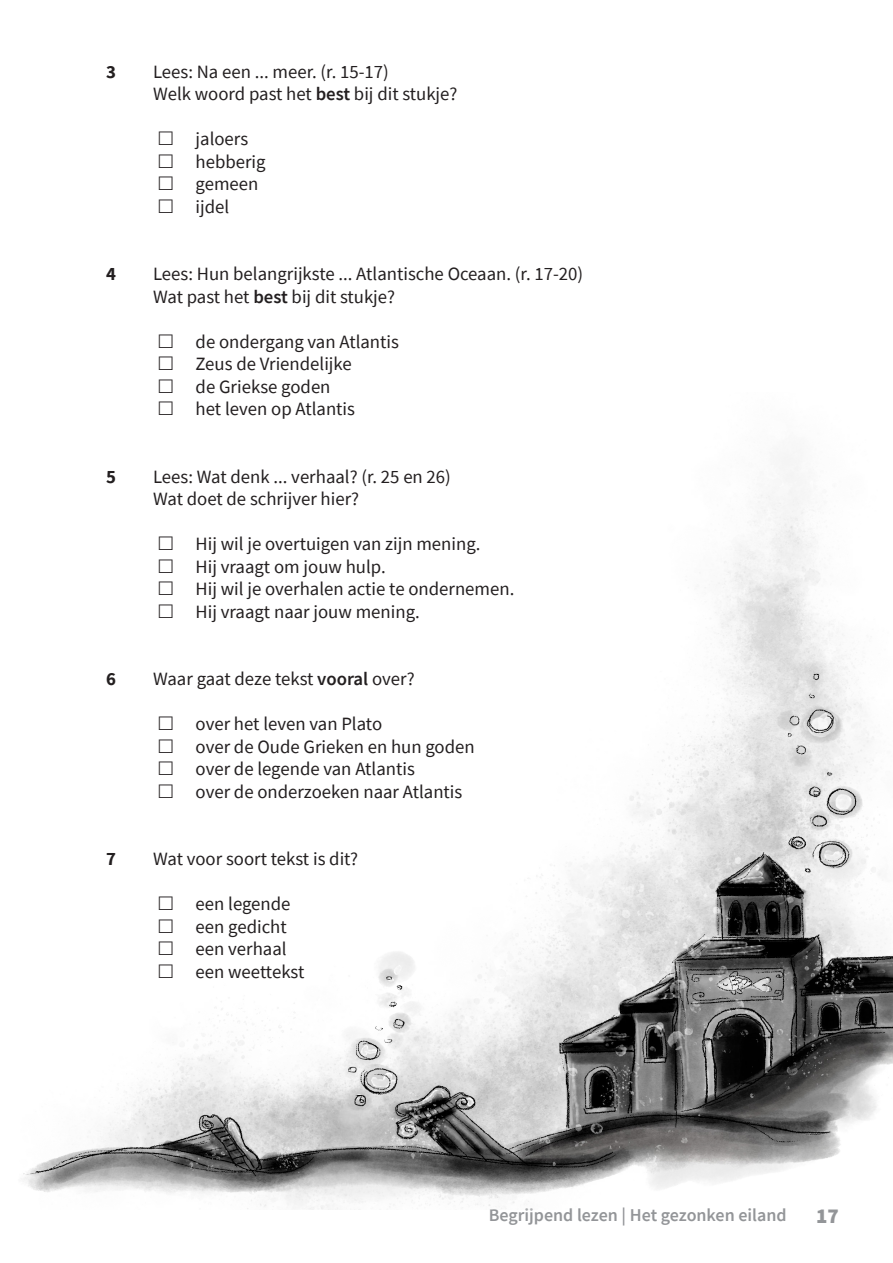
<style>
.page{position:relative;width:893px;height:1263px;background:#fff}
.page>*{position:absolute;margin:0;border:0;box-sizing:border-box;transform-origin:0 0}
.t1{font:900 21px "Source Sans Pro";color:#939598}
.tekst_met_afstand{font:18.75px "Source Sans Pro";color:#231f20}
.Vraagnummers{font:700 18.75px "Source Sans Pro";color:#231f20}
.Voettekst{font:600 18px "Source Sans Pro";color:#939598}
.s1{font-weight:600}
</style>
<div class="page">
<img style="left:23px;top:456px;width:870px;height:753px">
<svg style="left:159px;top:537px;width:13px;height:13px"></svg>
<svg style="left:159px;top:559px;width:13px;height:14px"></svg>
<svg style="left:159px;top:582px;width:13px;height:13px"></svg>
<svg style="left:159px;top:604px;width:13px;height:14px"></svg>
<svg style="left:159px;top:717px;width:13px;height:13px"></svg>
<svg style="left:159px;top:739px;width:13px;height:14px"></svg>
<svg style="left:159px;top:762px;width:13px;height:13px"></svg>
<svg style="left:159px;top:784px;width:13px;height:14px"></svg>
<svg style="left:159px;top:897px;width:13px;height:13px"></svg>
<svg style="left:159px;top:919px;width:13px;height:14px"></svg>
<svg style="left:159px;top:942px;width:13px;height:13px"></svg>
<svg style="left:159px;top:964px;width:13px;height:14px"></svg>
<p class="Vraagnummers" style="left:106px;top:59px;width:11px">3</p>
<p class="tekst_met_afstand" style="left:153px;top:60px;width:237px">Lees: Na een ... meer. (r. 15-17)</p>
<p class="tekst_met_afstand" style="left:153px;top:82px;width:306px">Welk woord past het <span class="s1">best</span> bij dit stukje?</p>
<p class="tekst_met_afstand" style="left:196px;top:127px;width:54px">jaloers</p>
<p class="tekst_met_afstand" style="left:196px;top:150px;width:72px">hebberig</p>
<p class="tekst_met_afstand" style="left:196px;top:172px;width:64px">gemeen</p>
<p class="tekst_met_afstand" style="left:196px;top:195px;width:35px">ijdel</p>
<p class="Vraagnummers" style="left:106px;top:261px;width:11px">4</p>
<p class="tekst_met_afstand" style="left:153px;top:262px;width:432px">Lees: Hun belangrijkste ... Atlantische Oceaan. (r. 17-20)</p>
<p class="tekst_met_afstand" style="left:153px;top:285px;width:243px">Wat past het <span class="s1">best</span> bij dit stukje?</p>
<p class="tekst_met_afstand" style="left:196px;top:330px;width:205px">de ondergang van Atlantis</p>
<p class="tekst_met_afstand" style="left:196px;top:352px;width:158px">Zeus de Vriendelijke</p>
<p class="tekst_met_afstand" style="left:196px;top:375px;width:136px">de Griekse goden</p>
<p class="tekst_met_afstand" style="left:196px;top:397px;width:161px">het leven op Atlantis</p>
<p class="Vraagnummers" style="left:106px;top:464px;width:11px">5</p>
<p class="tekst_met_afstand" style="left:153px;top:465px;width:299px">Lees: Wat denk ... verhaal? (r. 25 en 26)</p>
<p class="tekst_met_afstand" style="left:153px;top:487px;width:208px">Wat doet de schrijver hier?</p>
<p class="tekst_met_afstand" style="left:196px;top:532px;width:286px">Hij wil je overtuigen van zijn mening.</p>
<p class="tekst_met_afstand" style="left:196px;top:555px;width:192px">Hij vraagt om jouw hulp.</p>
<p class="tekst_met_afstand" style="left:196px;top:577px;width:320px">Hij wil je overhalen actie te ondernemen.</p>
<p class="tekst_met_afstand" style="left:196px;top:600px;width:226px">Hij vraagt naar jouw mening.</p>
<p class="Vraagnummers" style="left:106px;top:666px;width:11px">6</p>
<p class="tekst_met_afstand" style="left:153px;top:667px;width:263px">Waar gaat deze tekst <span class="s1">vooral</span> over?</p>
<p class="tekst_met_afstand" style="left:196px;top:712px;width:188px">over het leven van Plato</p>
<p class="tekst_met_afstand" style="left:196px;top:735px;width:281px">over de Oude Grieken en hun goden</p>
<p class="tekst_met_afstand" style="left:196px;top:757px;width:221px">over de legende van Atlantis</p>
<p class="tekst_met_afstand" style="left:196px;top:780px;width:268px">over de onderzoeken naar Atlantis</p>
<p class="Vraagnummers" style="left:106px;top:846px;width:11px">7</p>
<p class="tekst_met_afstand" style="left:153px;top:847px;width:207px">Wat voor soort tekst is dit?</p>
<p class="tekst_met_afstand" style="left:196px;top:892px;width:96px">een legende</p>
<p class="tekst_met_afstand" style="left:196px;top:915px;width:93px">een gedicht</p>
<p class="tekst_met_afstand" style="left:196px;top:937px;width:92px">een verhaal</p>
<p class="tekst_met_afstand" style="left:196px;top:960px;width:110px">een weettekst</p>
<p class="Voettekst" style="left:489px;top:1203px;width:299px">Begrijpend lezen | Het gezonken eiland</p>
<p class="t1" style="left:816px;top:1202px;width:24px">17</p>
</div>
